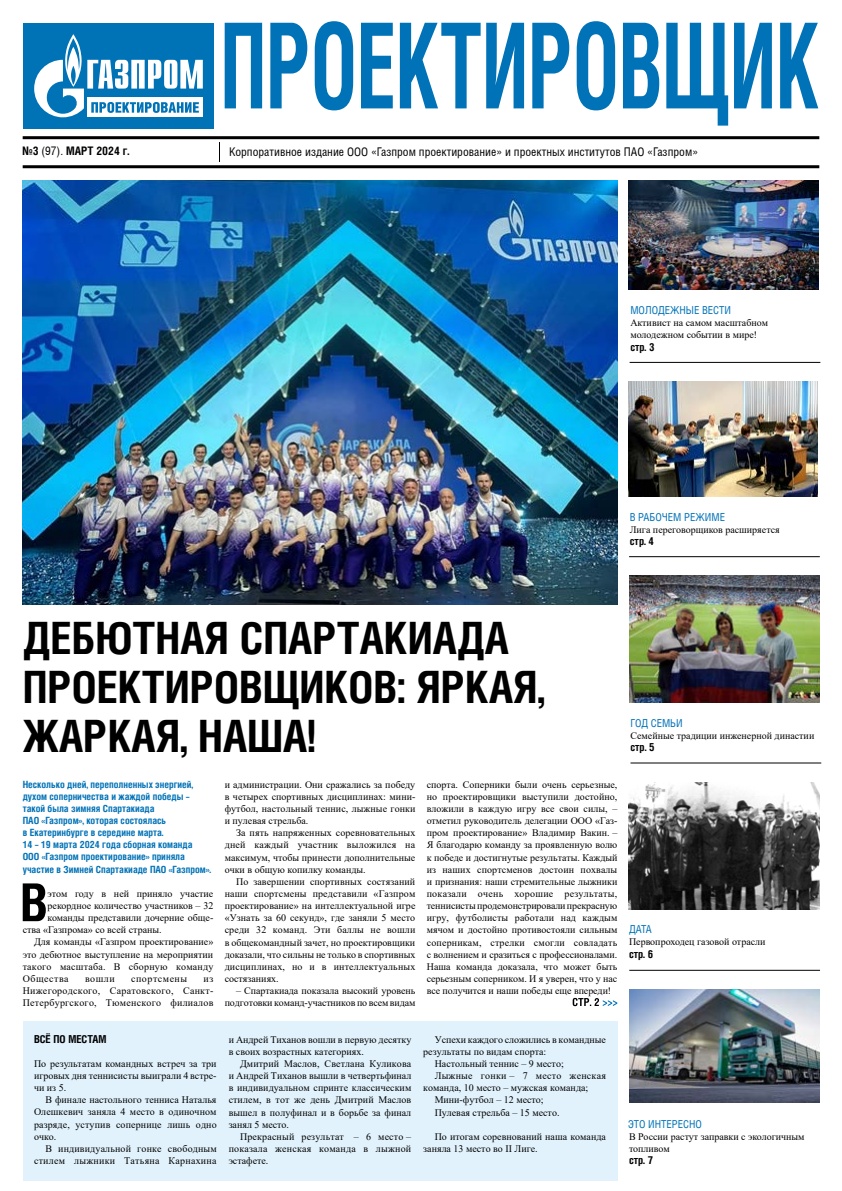
<style>
.page{position:relative;width:842px;height:1191px;background:#fff}
.page>*{position:absolute;margin:0;border:0;box-sizing:border-box;transform-origin:0 0}
.t1{font:700 52.3px "Helios Cond";color:#000}
.t2{font:700 44.8px/48.7px "Helios Cond";color:#000}
.t3{font:12px "Helios Cond";color:#000}
.t4{font:700 11.8px "Helios Cond";color:#000}
.t5{font:11px "Helios Cond";color:#0072b7}
.t6{font:700 11px "Helios Cond";color:#000}
.t7{font:10px/12.1px "Times New Roman";color:#000;text-align:justify}
.t8{font:700 10px/12.1px "Helios Cond";color:#0072b7}
.t9{font:10px/12.1px "Times New Roman";letter-spacing:.02em;color:#000;text-align:right}
.t10{font:10px "Times New Roman";letter-spacing:.05em;color:#000}
.s1{font-weight:400}
</style>
<div class="page">
<svg style="left:219px;top:142px;width:1px;height:20px"></svg>
<hr style="left:23px;top:165px;width:796px;height:3px;background:#000">
<hr style="left:23px;top:136px;width:796px;height:3px;background:#000">
<div style="left:23px;top:23px;width:190px;height:105px;background:#0072b6"></div>
<svg style="left:34px;top:34px;width:169px;height:83px"></svg>
<svg style="left:225px;top:21px;width:593px;height:105px"></svg>
<img style="left:629px;top:180px;width:189px;height:110px">
<hr style="left:630px;top:362px;width:190px;height:1px;background:#000">
<img style="left:628px;top:382px;width:190px;height:114px">
<hr style="left:629px;top:556px;width:191px;height:1px;background:#000">
<img style="left:629px;top:575px;width:190px;height:127px">
<hr style="left:630px;top:762px;width:191px;height:1px;background:#000">
<img style="left:629px;top:989px;width:190px;height:113px">
<img style="left:629px;top:782px;width:190px;height:127px">
<hr style="left:629px;top:970px;width:191px;height:1px;background:#000">
<div style="left:23px;top:1020px;width:594px;height:160px;background:#e1f2fc"></div>
<img style="left:23px;top:180px;width:594px;height:424px">
<svg style="left:573px;top:998px;width:44px;height:8px"></svg>
<p class="t4" style="left:23px;top:144px;width:108px">№3 <span class="s1">(97).</span> МАРТ 2024 г.</p>
<p class="t3" style="left:229px;top:145px;width:470px">Корпоративное издание ООО «Газпром проектирование» и проектных институтов ПАО «Газпром»</p>
<p class="t5" style="left:630px;top:304px;width:102px">МОЛОДЕЖНЫЕ ВЕСТИ</p>
<p class="t7" style="left:630px;top:316px;width:139px">Активист на самом масштабном молодежном событии в мире!</p>
<p class="t6" style="left:630px;top:340px;width:26px">стр. 3</p>
<p class="t5" style="left:630px;top:510px;width:97px">В РАБОЧЕМ РЕЖИМЕ</p>
<p class="t7" style="left:630px;top:523px;width:152px">Лига переговорщиков расширяется</p>
<p class="t6" style="left:630px;top:534px;width:26px">стр. 4</p>
<h2 class="t2" style="left:23px;top:612px;width:524px">ДЕБЮТНАЯ СПАРТАКИАДА<br>ПРОЕКТИРОВЩИКОВ: ЯРКАЯ,<br>ЖАРКАЯ, НАША!</h2>
<p class="t8" style="left:23px;top:777px;width:190px">Несколько дней, переполненных энергией, духом соперничества и жаждой победы – такой была зимняя Спартакиада<br>ПАО «Газпром», которая состоялась<br>в Екатеринбурге в середине марта.<br>14 – 19 марта 2024 года сборная команда ООО «Газпром проектирование» приняла участие в Зимней Спартакиаде ПАО «Газпром».</p>
<h1 class="t1" style="left:20px;top:871px;width:29px">В</h1>
<p class="t7" style="left:48px;top:887px;width:167px">этом году в ней приняло участие</p>
<p class="t7" style="left:225px;top:778px;width:192px">и администрации. Они сражались за победу в четырех спортивных дисциплинах: мини&shy;футбол, настольный теннис, лыжные гонки и пулевая стрельба.</p>
<p class="t7" style="left:225px;top:826px;width:192px;text-indent:11px">За пять напряженных соревновательных дней каждый участник выложился на максимум, чтобы принести дополнительные очки в общую копилку команды.</p>
<p class="t7" style="left:225px;top:875px;width:192px;text-indent:11px">По завершении спортивных состязаний наши спортсмены представили «Газпром проектирование» на интеллектуальной игре «Узнать за 60 секунд», где заняли 5 место среди 32 команд. Эти баллы не вошли в общекомандный зачет, но проектировщики доказали, что сильны не только в спортивных дисциплинах, но и в интеллектуальных состязаниях.</p>
<p class="t7" style="left:225px;top:984px;width:192px;text-align:right">– Спартакиада показала высокий уровень подготовки команд-участников по всем видам</p>
<p class="t7" style="left:427px;top:778px;width:192px">спорта. Соперники были очень серьезные, но проектировщики выступили достойно, вложили в каждую игру все свои силы, – отметил руководитель делегации ООО «Газ&shy;пром проектирование» Владимир Вакин. – Я благодарю команду за проявленную волю к победе и достигнутые результаты. Каждый из наших спортсменов достоин похвалы и признания: наши стремительные лыжники показали очень хорошие результаты, теннисисты продемонстрировали прекрасную игру, футболисты работали над каждым мячом и достойно противостояли сильным соперникам, стрелки смогли совладать с волнением и сразиться с профессионалами.<br>Наша команда доказала, что может быть серьезным соперником. И я уверен, что у нас все получится и наши победы еще впереди!</p>
<p class="t7" style="left:48px;top:899px;width:167px">рекордное количество участников – 32</p>
<p class="t7" style="left:48px;top:911px;width:167px">команды представили дочерние обще-</p>
<p class="t7" style="left:23px;top:923px;width:141px">ства «Газпрома» со всей страны.</p>
<p class="t7" style="left:34px;top:935px;width:181px">Для команды «Газпром проектирование»</p>
<p class="t7" style="left:23px;top:948px;width:192px">это дебютное выступление на мероприятии</p>
<p class="t9" style="left:23px;top:960px;width:192px">такого масштаба. В сборную команду</p>
<p class="t10" style="left:23px;top:971px;width:47px">Общества</p>
<p class="t7" style="left:85px;top:972px;width:31px">вошли</p>
<p class="t10" style="left:131px;top:971px;width:58px">спортсмены</p>
<p class="t7" style="left:23px;top:972px;width:192px;text-indent:181px">из Нижегородского, Саратовского, Санкт-Петербургского, Тюменского филиалов</p>
<p class="t6" style="left:34px;top:1032px;width:74px">ВСЁ ПО МЕСТАМ</p>
<p class="t7" style="left:34px;top:1057px;width:184px">По результатам командных встреч за три игровых дня теннисисты выиграли 4 встре&shy;чи из 5.</p>
<p class="t7" style="left:34px;top:1093px;width:184px;text-indent:11px">В финале настольного тенниса Наталья Олешкевич заняла 4 место в одиночном разряде, уступив сопернице лишь одно очко.</p>
<p class="t9" style="left:34px;top:1142px;width:184px">В индивидуальной гонке свободным стилем лыжники Татьяна Карнахина</p>
<p class="t7" style="left:229px;top:1033px;width:184px">и Андрей Тиханов вошли в первую десятку в своих возрастных категориях.</p>
<p class="t7" style="left:229px;top:1057px;width:184px;text-indent:11px">Дмитрий Маслов, Светлана Куликова и Андрей Тиханов вышли в четвертьфинал в индивидуальном спринте классическим стилем, в тот же день Дмитрий Маслов вышел в полуфинал и в борьбе за финал занял 5 место.</p>
<p class="t7" style="left:229px;top:1130px;width:184px;text-indent:11px">Прекрасный результат – 6 место – показала женская команда в лыжной эстафете.</p>
<p class="t7" style="left:435px;top:1033px;width:173px">Успехи каждого сложились в командные</p>
<p class="t7" style="left:423px;top:1045px;width:124px">результаты по видам спорта:</p>
<p class="t7" style="left:435px;top:1057px;width:131px">Настольный теннис – 9 место;</p>
<p class="t9" style="left:435px;top:1069px;width:173px">Лыжные гонки – 7 место женская</p>
<p class="t7" style="left:423px;top:1081px;width:166px">команда, 10 место – мужская команда;</p>
<p class="t7" style="left:435px;top:1093px;width:111px">Мини-футбол – 12 место;</p>
<p class="t7" style="left:435px;top:1105px;width:126px">Пулевая стрельба – 15 место.</p>
<p class="t7" style="left:423px;top:1130px;width:184px;text-indent:11px">По итогам соревнований наша команда заняла 13 место во II Лиге.</p>
<p class="t5" style="left:630px;top:716px;width:54px">ГОД СЕМЬИ</p>
<p class="t7" style="left:630px;top:729px;width:185px">Семейные традиции инженерной династии</p>
<p class="t6" style="left:630px;top:740px;width:26px">стр. 5</p>
<p class="t5" style="left:629px;top:923px;width:24px">ДАТА</p>
<p class="t7" style="left:629px;top:935px;width:138px">Первопроходец газовой отрасли</p>
<p class="t6" style="left:629px;top:947px;width:26px">стр. 6</p>
<p class="t5" style="left:628px;top:1117px;width:76px">ЭТО ИНТЕРЕСНО</p>
<p class="t7" style="left:629px;top:1129px;width:177px">В России растут заправки с экологичным топливом</p>
<p class="t6" style="left:629px;top:1153px;width:25px">стр. 7</p>
</div>
